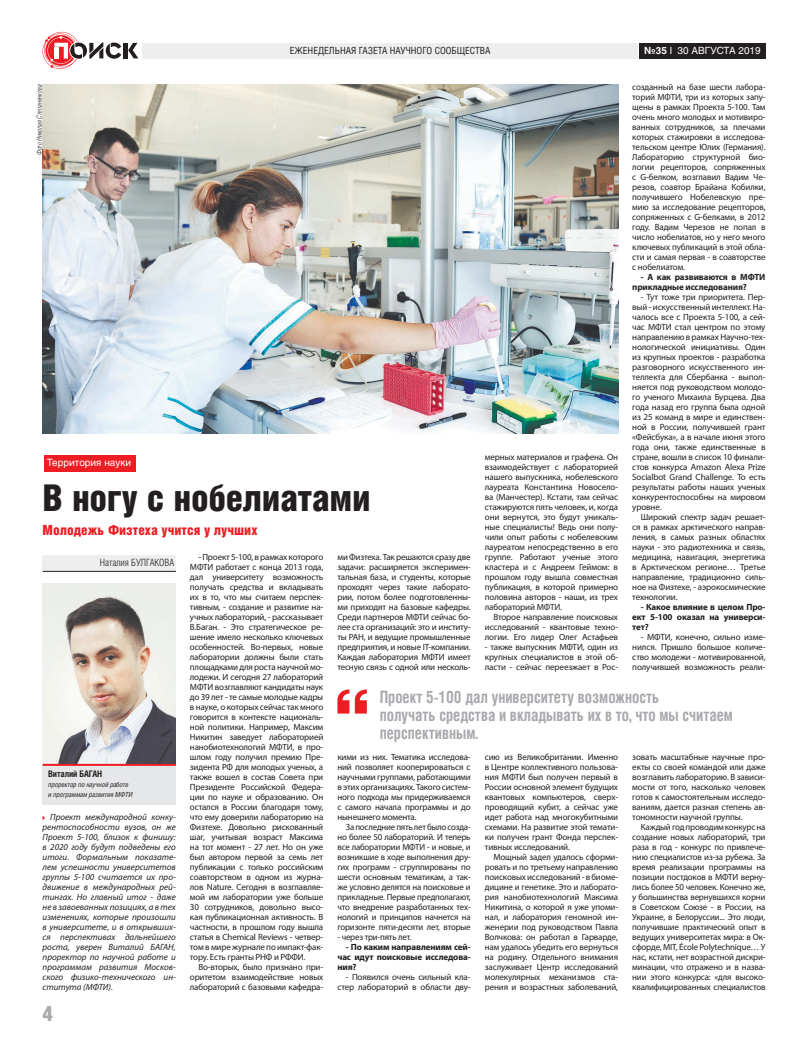
<style>
.page{position:relative;width:808px;height:1049px;background:#fff}
.page>*{position:absolute;margin:0;border:0;box-sizing:border-box;transform-origin:0 0}
.t1{font:37px "Helios Cond Black C";letter-spacing:-.01em;color:#231f20}
.t2{font:21.1px "Helios Cond Black C";color:#a8a9ad}
.t3{font:700 17px/18px "Helios Cond C";color:#a8a9ad;scale:.9 1}
.t4{font:14px "Helios Cond Black C";color:#ee1d23}
.t5{font:10px "Helios Cond Light C";color:#231f20}
.t6{font:10px "Helios C";color:#fff}
.t7{font:9.8px "Helios Cond C";color:#231f20}
.t8{font:9.8px "Helios C";color:#fff}
.t9{font:9px/10px "Myriad Pro";letter-spacing:-.015em;color:#231f20;text-align:justify}
.t10{font:italic 9px/10px "Myriad Pro";color:#231f20;text-align:justify}
.t11{font:700 9px/10px "Myriad Pro";letter-spacing:-.015em;color:#231f20;text-align:justify}
.t12{font:700 9px "Helios Cond C";letter-spacing:-.01em;color:#231f20}
.t13{font:italic 7px/10px "Helios Cond C";letter-spacing:-.01em;color:#231f20}
.t14{font:italic 7px "Helios Cond Light C";color:#231f20}
.s1{font-weight:700}
</style>
<div class="page">
<hr style="left:124px;top:43px;width:4px;height:15px;background:#231f20">
<svg style="left:128px;top:43px;width:10px;height:15px"></svg>
<svg style="left:43px;top:32px;width:78px;height:37px"></svg>
<div style="left:142px;top:43px;width:496px;height:16px;background:#eeeeef"></div>
<div style="left:639px;top:43px;width:126px;height:16px;background:#231f20"></div>
<div style="left:43px;top:555px;width:133px;height:16px;background:#eeeeef"></div>
<hr style="left:43px;top:571px;width:133px;height:1px;background:#231f20">
<img style="left:43px;top:583px;width:133px;height:181px">
<div style="left:43px;top:765px;width:133px;height:40px;background:#e6e7e9"></div>
<hr style="left:43px;top:764px;width:133px;height:2px;background:#ee1d23">
<svg style="left:337px;top:689px;width:30px;height:24px"></svg>
<img style="left:43px;top:85px;width:575px;height:349px">
<div style="left:44px;top:455px;width:92px;height:16px;background:#ee1d23"></div>
<p class="t7" style="left:290px;top:45px;width:202px">ЕЖЕНЕДЕЛЬНАЯ ГАЗЕТА НАУЧНОГО СООБЩЕСТВА</p>
<p class="t8" style="left:644px;top:45px;width:118px"><span class="s1">№35</span> I 30 АВГУСТА 2019</p>
<p class="t9" style="left:632px;top:83px;width:135px">созданный на базе шести лабора&shy;торий МФТИ, три из которых запу&shy;щены в рамках Проекта 5-100. Там очень много молодых и мотивиро&shy;ванных сотрудников, за плечами которых стажировки в исследова&shy;тельском центре Юлих (Германия).<br>Лабораторию структурной био&shy;логии рецепторов, сопряженных с G-белком, возглавил Вадим Че&shy;резов, соавтор Брайана Кобилки, получившего Нобелевскую пре&shy;мию за исследование рецепторов, сопряженных с G-белками, в 2012 году. Вадим Черезов не попал в число нобелиатов, но у него много ключевых публикаций в этой обла&shy;сти и самая первая - в соавторстве с нобелиатом.</p>
<p class="t11" style="left:632px;top:272px;width:135px;text-indent:9px">- А как развиваются в МФТИ прикладные исследования?</p>
<p class="t9" style="left:632px;top:293px;width:135px;text-indent:9px">- Тут тоже три приоритета. Пер&shy;вый - искусственный интеллект. На&shy;чалось все с Проекта 5-100, а сей&shy;час МФТИ стал центром по этому направлению в рамках Научно-тех&shy;нологической инициативы. Один из крупных проектов - разработка разговорного искусственного ин&shy;теллекта для Сбербанка - выпол&shy;няется под руководством молодо&shy;го ученого Михаила Бурцева. Два года назад его группа была одной из 25 команд в мире и единствен&shy;ной в России, получившей грант «Фейсбука», а в начале июня этого года они, также единственные в стране, вошли в список 10 финали&shy;стов конкурса Amazon Alexa Prize Socialbot Grand Challenge. То есть результаты работы наших ученых конкурентоспособны на мировом уровне.</p>
<p class="t9" style="left:632px;top:513px;width:135px;text-indent:9px">Широкий спектр задач решает&shy;ся в рамках арктического направ&shy;ления, в самых разных областях науки - это радиотехника и связь, медицина, навигация, энергетика в Арктическом регионе… Третье направление, традиционно силь&shy;ное на Физтехе, - аэрокосмические технологии.</p>
<p class="t11" style="left:632px;top:602px;width:135px;text-indent:9px">- Какое влияние в целом Про&shy;ект 5-100 оказал на универси&shy;тет?</p>
<p class="t9" style="left:632px;top:633px;width:135px;text-indent:9px">- МФТИ, конечно, сильно изме&shy;нился. Пришло большое количе&shy;ство молодежи - мотивированной, получившей возможность реали-</p>
<p class="t14" style="left:36px;top:155px;width:72px;rotate:-90deg">Фото Николая Степаненкова</p>
<p class="t9" style="left:485px;top:453px;width:135px">мерных материалов и графена. Он взаимодействует с лабораторией нашего выпускника, нобелевского лауреата Константина Новосело&shy;ва (Манчестер). Кстати, там сейчас стажируются пять человек, и, когда они вернутся, это будут уникаль&shy;ные специалисты! Ведь они полу&shy;чили опыт работы с нобелевским лауреатом непосредственно в его группе. Работают ученые этого кластера и с Андреем Геймом: в прошлом году вышла совместная публикация, в которой примерно половина авторов - наши, из трех лабораторий МФТИ.</p>
<p class="t9" style="left:485px;top:613px;width:135px;text-indent:9px">Второе направление поисковых исследований - квантовые техно&shy;логии. Его лидер Олег Астафьев</p>
<p class="t9" style="left:485px;top:643px;width:135px">- также выпускник МФТИ, один из крупных специалистов в этой об&shy;ласти - сейчас переезжает в Рос-</p>
<p class="t6" style="left:47px;top:457px;width:86px">Территория науки</p>
<h1 class="t1" style="left:43px;top:477px;width:329px">В ногу с нобелиатами</h1>
<h3 class="t4" style="left:43px;top:522px;width:216px">Молодежь Физтеха учится у лучших</h3>
<p class="t9" style="left:337px;top:553px;width:135px">ми Физтеха. Так решаются сразу две задачи: расширяется эксперимен&shy;тальная база, и студенты, которые проходят через такие лаборато&shy;рии, потом более подготовленны&shy;ми приходят на базовые кафедры.<br>Среди партнеров МФТИ сейчас бо&shy;лее ста организаций: это и институ&shy;ты РАН, и ведущие промышленные предприятия, и новые IT-компании.<br>Каждая лаборатория МФТИ имеет тесную связь с одной или несколь-</p>
<p class="t9" style="left:190px;top:553px;width:135px;text-indent:9px">- Проект 5-100, в рамках которого МФТИ работает с конца 2013 года, дал университету возможность получать средства и вкладывать их в то, что мы считаем перспек&shy;тивным, - создание и развитие на&shy;учных лабораторий, - рассказывает В.Баган. - Это стратегическое ре&shy;шение имело несколько ключевых особенностей. Во-первых, новые лаборатории должны были стать площадками для роста научной мо&shy;лодежи. И сегодня 27 лабораторий МФТИ возглавляют кандидаты наук до 39 лет - те самые молодые кадры в науке, о которых сейчас так много говорится в контексте националь&shy;ной политики. Например, Максим Никитин заведует лабораторией нанобиотехнологий МФТИ, в про&shy;шлом году получил премию Пре&shy;зидента РФ для молодых ученых, а также вошел в состав Совета при Президенте Российской Федера&shy;ции по науке и образованию. Он остался в России благодаря тому, что ему доверили лабораторию на Физтехе. Довольно рискованный шаг, учитывая возраст Максима на тот момент - 27 лет. Но он уже был автором первой за семь лет публикации с только российским соавторством в одном из журна&shy;лов Nature. Сегодня в возглавляе&shy;мой им лаборатории уже больше 30 сотрудников, довольно высо&shy;кая публикационная активность. В частности, в прошлом году вышла статья в Chemical Reviews - четвер&shy;том в мире журнале по импакт-фак&shy;тору. Есть гранты РНФ и РФФИ.</p>
<p class="t9" style="left:190px;top:963px;width:135px;text-indent:9px">Во-вторых, было признано при&shy;оритетом взаимодействие новых лабораторий с базовыми кафедра-</p>
<p class="t5" style="left:100px;top:557px;width:76px">Наталия БУЛГАКОВА</p>
<h3 class="t3" style="left:380px;top:687px;width:394px">Проект 5-100 дал университету возможность<br>получать средства и вкладывать их в то, что мы считаем перспективным.</h3>
<p class="t9" style="left:337px;top:753px;width:135px">кими из них. Тематика исследова&shy;ний позволяет кооперироваться с научными группами, работающими в этих организациях. Такого систем&shy;ного подхода мы придерживаемся с самого начала программы и до нынешнего момента.</p>
<p class="t9" style="left:337px;top:823px;width:135px;text-indent:9px">За последние пять лет было созда&shy;но более 50 лабораторий. И теперь все лаборатории МФТИ - и новые, и возникшие в ходе выполнения дру&shy;гих программ - сгруппированы по шести основным тематикам, а так&shy;же условно делятся на поисковые и прикладные. Первые предполагают, что внедрение разработанных тех&shy;нологий и принципов начнется на горизонте пяти-десяти лет, вторые</p>
<p class="t9" style="left:337px;top:933px;width:75px">- через три-пять лет.</p>
<p class="t11" style="left:337px;top:942px;width:135px;text-indent:9px">- По каким направлениям сей&shy;час идут поисковые исследова&shy;ния?</p>
<p class="t9" style="left:337px;top:973px;width:135px;text-align:right">- Появился очень сильный кла&shy;стер лабораторий в области дву-</p>
<p class="t9" style="left:485px;top:753px;width:135px">сию из Великобритании. Именно в Центре коллективного пользова&shy;ния МФТИ был получен первый в России основной элемент будущих квантовых компьютеров, сверх&shy;проводящий кубит, а сейчас уже идет работа над многокубитными схемами. На развитие этой темати&shy;ки получен грант Фонда перспек&shy;тивных исследований.</p>
<p class="t9" style="left:485px;top:853px;width:135px;text-indent:9px">Мощный задел удалось сформи&shy;ровать и по третьему направлению поисковых исследований - в биоме&shy;дицине и генетике. Это и лаборато&shy;рия нанобиотехнологий Максима Никитина, о которой я уже упоми&shy;нал, и лаборатория геномной ин&shy;женерии под руководством Павла Волчкова: он работал в Гарварде, нам удалось убедить его вернуться на родину. Отдельного внимания заслуживает Центр исследований молекулярных механизмов ста&shy;рения и возрастных заболеваний,</p>
<p class="t9" style="left:632px;top:753px;width:135px">зовать масштабные научные про&shy;екты со своей командой или даже возглавить лабораторию. В зависи&shy;мости от того, насколько человек готов к самостоятельным исследо&shy;ваниям, дается разная степень ав&shy;тономности научной группы.</p>
<p class="t9" style="left:632px;top:823px;width:135px;text-indent:9px">Каждый год проводим конкурс на создание новых лабораторий, три раза в год - конкурс по привлече&shy;нию специалистов из-за рубежа. За время реализации программы на позиции постдоков в МФТИ верну&shy;лись более 50 человек. Конечно же, у большинства вернувшихся корни в Советском Союзе - в России, на Украине, в Белоруссии... Это люди, получившие практический опыт в ведущих университетах мира: в Ок&shy;сфорде, MIT, École Polytechnique… У нас, кстати, нет возрастной дискри&shy;минации, что отражено и в назва&shy;нии этого конкурса: «для высоко&shy;квалифицированных специалистов</p>
<p class="t12" style="left:48px;top:769px;width:55px">Виталий БАГАН</p>
<p class="t13" style="left:48px;top:780px;width:86px">проректор по научной работе и программам развития МФТИ</p>
<p class="t10" style="left:43px;top:812px;width:135px;text-indent:8px">Проект международной конку&shy;рентоспособности вузов, он же Проект 5-100, близок к финишу: в 2020 году будут подведены его итоги. Формальным показате&shy;лем успешности университетов группы 5-100 считается их про&shy;движение в международных рей&shy;тингах. Но главный итог - даже не в завоеванных позициях, а в тех изменениях, которые произошли в университете, и в открывших&shy;ся перспективах дальнейшего роста, уверен Виталий БАГАН, проректор по научной работе и программам развития Москов&shy;ского физико-технического ин&shy;ститута (МФТИ).</p>
<h2 class="t2" style="left:43px;top:1001px;width:12px">4</h2>
</div>
